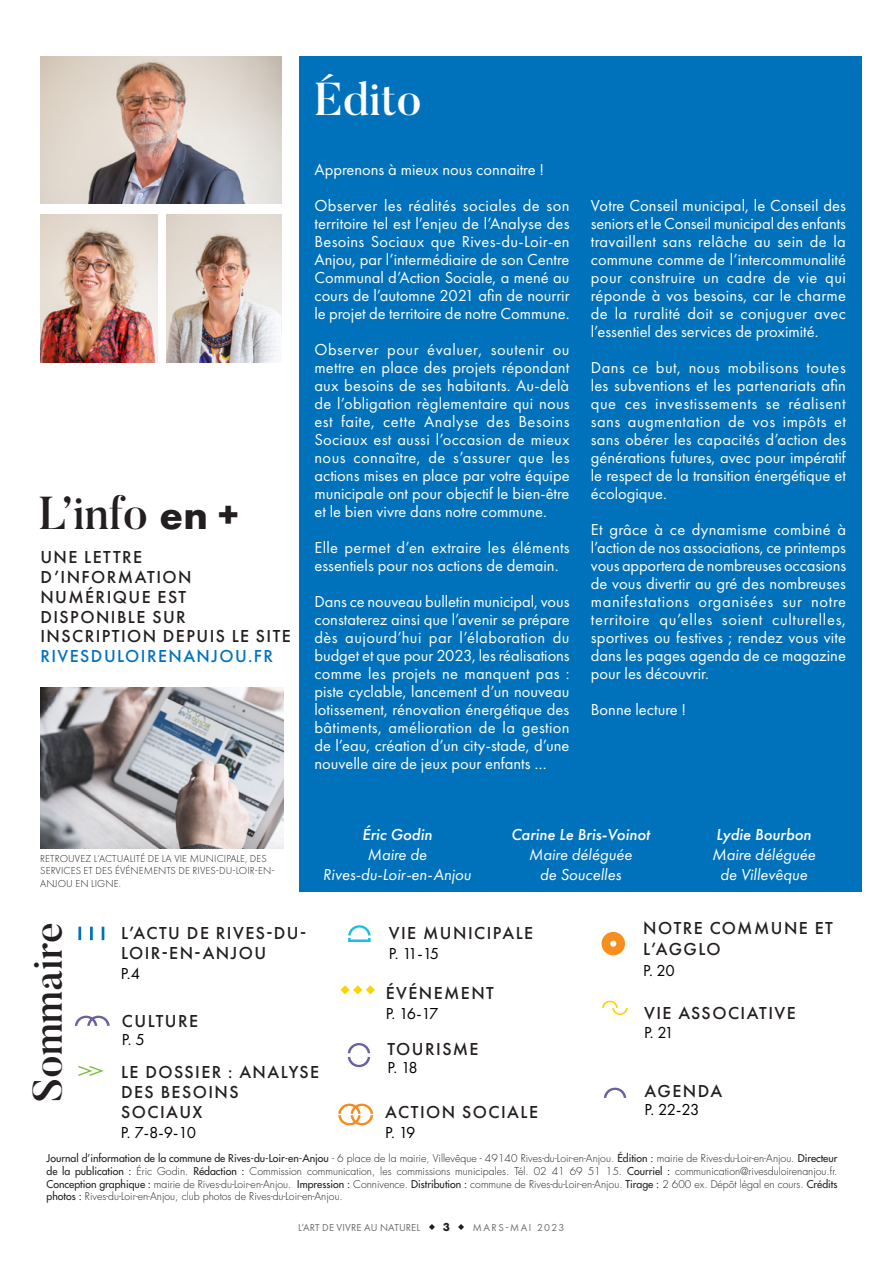
<style>
.page{position:relative;width:893px;height:1263px;background:#fff}
.page>*{position:absolute;margin:0;border:0;box-sizing:border-box;transform-origin:0 0}
.Titre{font:500 45.9px "Butler";color:#231f20}
.t1{font:500 45.9px "Butler";color:#fff}
.Titre-2{font:500 41.25px "Butler";color:#231f20}
.breves_titre{font:500 18px/19.8px "Futura PT";letter-spacing:.08em;color:#231f20}
.courant_regular{font:16.5px/18px "Futura PT";color:#fff;text-align:justify}
.courant_regular-2{font:italic 16.5px "Futura PT";color:#fff}
.breves_titre-2{font:16.5px "Futura PT";letter-spacing:-.11em;color:#000}
.courant_regular-3{font:italic 500 16.5px "Futura PT";color:#fff}
.t2{font:700 12px "Futura PT";color:#231f20}
._06_texte_normal{font:300 10.5px/12.6px "Futura Std";color:#231f20;text-align:justify}
.t3{font:300 10.5px/12.6px "Futura PT";letter-spacing:.01em;color:#231f20}
.t4{font:10.5px "Futura PT";letter-spacing:.01em;color:#6c6d70}
.t5{font:10.5px "Futura PT";letter-spacing:.15em;color:#6c6d70}
.s1{font-family:"Futura PT";font-weight:700;font-size:42px}
.s2{color:#0072bc}
.s3{font-weight:500}
</style>
<div class="page">
<svg style="left:429px;top:1224px;width:6px;height:6px"></svg>
<svg style="left:458px;top:1224px;width:6px;height:6px"></svg>
<div style="left:299px;top:56px;width:563px;height:836px;background:#0072bc"></div>
<img style="left:40px;top:56px;width:241px;height:148px">
<img style="left:167px;top:214px;width:115px;height:148px">
<img style="left:40px;top:214px;width:118px;height:148px">
<img style="left:40px;top:688px;width:243px;height:160px">
<svg style="left:102px;top:927px;width:2px;height:13px"></svg>
<svg style="left:90px;top:927px;width:3px;height:13px"></svg>
<svg style="left:78px;top:927px;width:3px;height:13px"></svg>
<svg style="left:78px;top:1066px;width:26px;height:10px"></svg>
<svg style="left:348px;top:925px;width:23px;height:17px"></svg>
<svg style="left:602px;top:1001px;width:26px;height:14px"></svg>
<svg style="left:340px;top:985px;width:35px;height:9px"></svg>
<svg style="left:601px;top:932px;width:24px;height:23px"></svg>
<svg style="left:604px;top:1088px;width:22px;height:10px"></svg>
<svg style="left:75px;top:1016px;width:35px;height:10px"></svg>
<svg style="left:348px;top:1043px;width:22px;height:24px"></svg>
<svg style="left:338px;top:1103px;width:35px;height:22px"></svg>
<p class="Titre" style="left:38px;top:484px;width:202px">L’info <span class="s1">en +</span></p>
<p class="breves_titre" style="left:40px;top:547px;width:252px">UNE LETTRE<br>D’INFORMATION<br>NUMÉRIQUE EST<br>DISPONIBLE SUR<br>INSCRIPTION DEPUIS LE SITE<br><span class="s2">RIVESDULOIRENANJOU.FR</span></p>
<p class="t3" style="left:40px;top:852px;width:236px">RETROUVEZ L’ACTUALITÉ DE LA VIE MUNICIPALE, DES<br>SERVICES ET DES ÉVÉNEMENTS DE RIVES-DU-LOIR-EN-<br>ANJOU EN LIGNE.</p>
<p class="t1" style="left:314px;top:70px;width:109px">Édito</p>
<p class="courant_regular" style="left:314px;top:160px;width:231px">Apprenons à mieux nous connaitre !</p>
<p class="courant_regular" style="left:314px;top:196px;width:257px">Observer les réalités sociales de son territoire tel est l’enjeu de l’Analyse des Besoins Sociaux que Rives-du-Loir-en Anjou, par l’intermédiaire de son Centre Communal d’Action Sociale, a mené au cours de l’automne 2021 afin de nourrir le projet de territoire de notre Commune.</p>
<p class="courant_regular" style="left:314px;top:340px;width:257px">Observer pour évaluer, soutenir ou mettre en place des projets répondant aux besoins de ses habitants. Au-delà de l’obligation règlementaire qui nous est faite, cette Analyse des Besoins Sociaux est aussi l’occasion de mieux nous connaître, de s’assurer que les actions mises en place par votre équipe municipale ont pour objectif le bien-être et le bien vivre dans notre commune.</p>
<p class="courant_regular" style="left:314px;top:538px;width:257px">Elle permet d’en extraire les éléments essentiels pour nos actions de demain.</p>
<p class="courant_regular" style="left:314px;top:592px;width:257px">Dans ce nouveau bulletin municipal, vous constaterez ainsi que l’avenir se prépare dès aujourd’hui par l’élaboration du budget et que pour 2023, les réalisations comme les projets ne manquent pas : piste cyclable, lancement d’un nouveau lotissement, rénovation énergétique des bâtiments, amélioration de la gestion de l’eau, création d’un city-stade, d’une nouvelle aire de jeux pour enfants …</p>
<p class="courant_regular" style="left:591px;top:196px;width:257px">Votre Conseil municipal, le Conseil des seniors et le Conseil municipal des enfants travaillent sans relâche au sein de la commune comme de l’intercommunalité pour construire un cadre de vie qui réponde à vos besoins, car le charme de la ruralité doit se conjuguer avec l’essentiel des services de proximité.</p>
<p class="courant_regular" style="left:591px;top:358px;width:257px">Dans ce but, nous mobilisons toutes les subventions et les partenariats afin que ces investissements se réalisent sans augmentation de vos impôts et sans obérer les capacités d’action des générations futures, avec pour impératif le respect de la transition énergétique et écologique.</p>
<p class="courant_regular" style="left:591px;top:520px;width:257px">Et grâce à ce dynamisme combiné à l’action de nos associations, ce printemps vous apportera de nombreuses occasions de vous divertir au gré des nombreuses manifestations organisées sur notre territoire qu’elles soient culturelles, sportives ou festives ; rendez vous vite dans les pages agenda de ce magazine pour les découvrir.</p>
<p class="courant_regular" style="left:591px;top:700px;width:97px">Bonne lecture !</p>
<p class="courant_regular-3" style="left:362px;top:825px;width:71px">Éric Godin</p>
<p class="courant_regular-2" style="left:367px;top:845px;width:61px">Maire de</p>
<p class="courant_regular-2" style="left:323px;top:865px;width:150px">Rives-du-Loir-en-Anjou</p>
<p class="courant_regular-3" style="left:511px;top:825px;width:140px">Carine Le Bris-Voinot</p>
<p class="courant_regular-2" style="left:529px;top:845px;width:105px">Maire déléguée</p>
<p class="courant_regular-2" style="left:540px;top:865px;width:83px">de Soucelles</p>
<p class="courant_regular-3" style="left:716px;top:825px;width:97px">Lydie Bourbon</p>
<p class="courant_regular-2" style="left:712px;top:845px;width:105px">Maire déléguée</p>
<p class="courant_regular-2" style="left:720px;top:865px;width:89px">de Villevêque</p>
<p class="Titre-2" style="left:21px;top:1102px;width:181px;rotate:-90deg">Sommaire</p>
<p class="breves_titre" style="left:121px;top:923px;width:187px">L’ACTU DE RIVES-DU-<br>LOIR-EN-ANJOU</p>
<p class="breves_titre-2" style="left:121px;top:964px;width:21px">P.4</p>
<p class="breves_titre" style="left:122px;top:1011px;width:78px">CULTURE</p>
<p class="breves_titre-2" style="left:122px;top:1030px;width:24px">P. 5</p>
<p class="breves_titre" style="left:121px;top:1062px;width:200px">LE DOSSIER : ANALYSE<br>DES BESOINS<br>SOCIAUX</p>
<p class="breves_titre-2" style="left:121px;top:1122px;width:77px">P. 7-8-9-10</p>
<p class="breves_titre" style="left:389px;top:923px;width:146px">VIE MUNICIPALE</p>
<p class="breves_titre-2" style="left:389px;top:944px;width:52px">P. 11-15</p>
<p class="breves_titre" style="left:386px;top:983px;width:110px">ÉVÉNEMENT</p>
<p class="breves_titre-2" style="left:386px;top:1003px;width:54px">P. 16-17</p>
<p class="breves_titre" style="left:388px;top:1039px;width:92px">TOURISME</p>
<p class="breves_titre-2" style="left:387px;top:1057px;width:32px">P. 18</p>
<p class="breves_titre" style="left:385px;top:1102px;width:154px">ACTION SOCIALE</p>
<p class="breves_titre-2" style="left:385px;top:1122px;width:32px">P. 19</p>
<p class="breves_titre" style="left:643px;top:918px;width:191px;line-height:21px">NOTRE COMMUNE ET<br>L’AGGLO</p>
<p class="breves_titre-2" style="left:643px;top:961px;width:33px">P. 20</p>
<p class="breves_titre" style="left:644px;top:1003px;width:153px">VIE ASSOCIATIVE</p>
<p class="breves_titre-2" style="left:644px;top:1023px;width:31px">P. 21</p>
<p class="breves_titre" style="left:645px;top:1081px;width:79px">AGENDA</p>
<p class="breves_titre-2" style="left:644px;top:1099px;width:57px">P. 22-23</p>
<p class="_06_texte_normal" style="left:47px;top:1153px;width:792px"><span class="s3">Journal d’information de la commune de Rives-du-Loir-en-Anjou</span> - 6 place de la mairie, Villevêque - 49140 Rives-du-Loir-en-Anjou. <span class="s3">Édition :</span> mairie de Rives-du-Loir-en-Anjou. <span class="s3">Directeur de la publication :</span> Éric Godin. <span class="s3">Rédaction :</span> Commission communication, les commissions municipales. Tél. 02 41 69 51 15. <span class="s3">Courriel :</span> communication@rivesduloirenanjou.fr.<br><span class="s3">Conception graphique :</span> mairie de Rives-du-Loir-en-Anjou. <span class="s3">Impression :</span> Connivence. <span class="s3">Distribution :</span> commune de Rives-du-Loir-en-Anjou. <span class="s3">Tirage :</span> 2 600 ex. Dépôt légal en cours. <span class="s3">Crédits photos :</span> Rives-du-Loir-en-Anjou, club photos de Rives-du-Loir-en-Anjou.</p>
<p class="t4" style="left:298px;top:1221px;width:123px">L’ART DE VIVRE AU NATUREL</p>
<p class="t2" style="left:443px;top:1219px;width:9px">3</p>
<p class="t5" style="left:473px;top:1221px;width:93px">MARS-MAI 2023</p>
</div>
